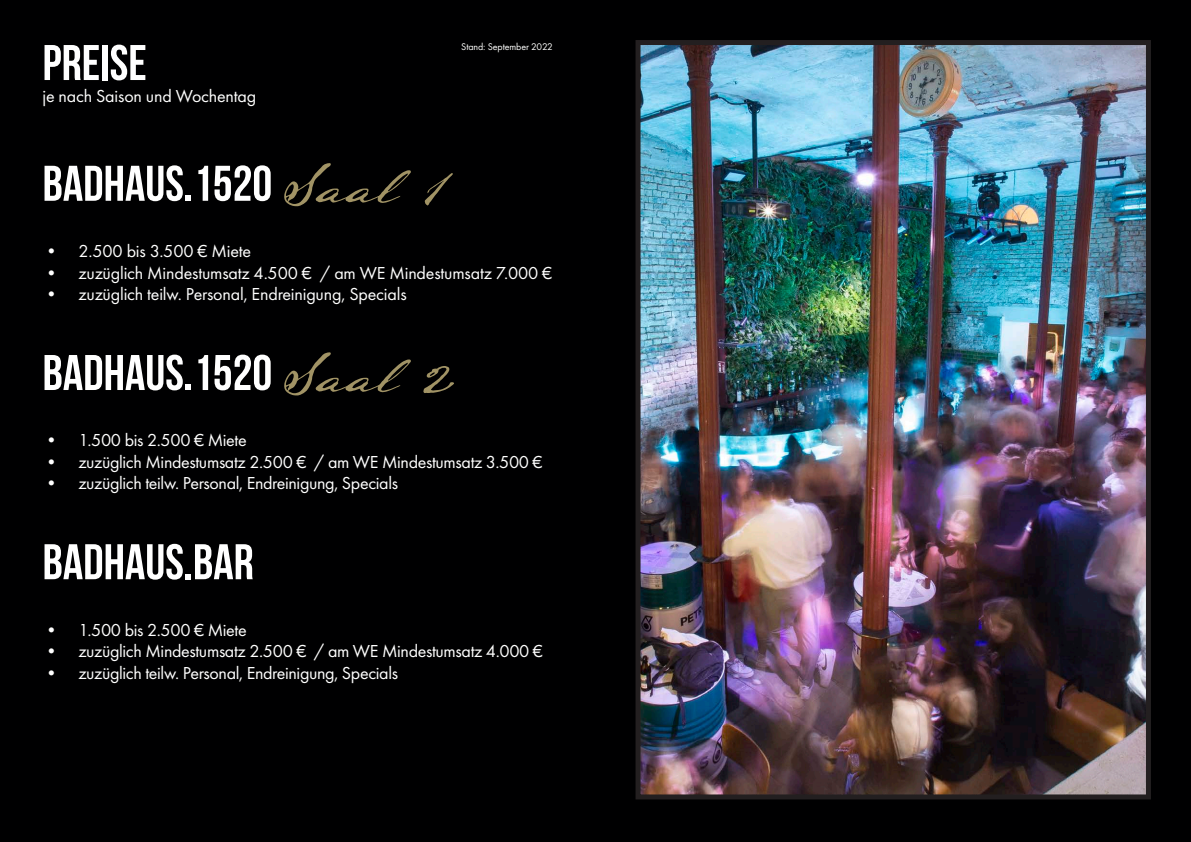
<style>
.page{position:relative;width:1191px;height:842px;background:#000001}
.page>*{position:absolute;margin:0;border:0;box-sizing:border-box;transform-origin:0 0}
.t1{font:700 50px "Bebas Neue";color:#fff}
.t2{font:18px "Futura PT";letter-spacing:-.02em;color:#fff}
.t3{font:10px "Futura PT";letter-spacing:-.01em;color:#fff}
.s1{font-family:"Lamar Pen";font-weight:400;color:#a19365}
</style>
<div class="page">
<img style="left:641px;top:46px;width:504px;height:747px">
<div style="left:635px;top:40px;width:516px;height:759px;border:5px solid #231f20"></div>
<h1 class="t1" style="left:43px;top:35px;width:106px">PREISE</h1>
<p class="t2" style="left:43px;top:85px;width:215px">je nach Saison und Wochentag</p>
<p class="t3" style="left:461px;top:41px;width:93px">Stand: September 2022</p>
<h1 class="t1" style="left:43px;top:156px;width:402px">BADHAUS.1520 <span class="s1">Saal 1</span></h1>
<p class="t2" style="left:43px;top:240px;width:210px">• 2.500 bis 3.500 € Miete</p>
<p class="t2" style="left:43px;top:262px;width:511px">• zuzüglich Mindestumsatz 4.500 € / am WE Mindestumsatz 7.000 €</p>
<p class="t2" style="left:43px;top:284px;width:366px">• zuzüglich teilw. Personal, Endreinigung, Specials</p>
<h1 class="t1" style="left:43px;top:345px;width:409px">BADHAUS.1520 <span class="s1">Saal 2</span></h1>
<p class="t2" style="left:43px;top:430px;width:206px">• 1.500 bis 2.500 € Miete</p>
<p class="t2" style="left:43px;top:451px;width:502px">• zuzüglich Mindestumsatz 2.500 € / am WE Mindestumsatz 3.500 €</p>
<p class="t2" style="left:43px;top:473px;width:357px">• zuzüglich teilw. Personal, Endreinigung, Specials</p>
<h1 class="t1" style="left:43px;top:534px;width:213px">BADHAUS.BAR</h1>
<p class="t2" style="left:43px;top:619px;width:206px">• 1.500 bis 2.500 € Miete</p>
<p class="t2" style="left:43px;top:640px;width:502px">• zuzüglich Mindestumsatz 2.500 € / am WE Mindestumsatz 4.000 €</p>
<p class="t2" style="left:43px;top:662px;width:357px">• zuzüglich teilw. Personal, Endreinigung, Specials</p>
</div>
